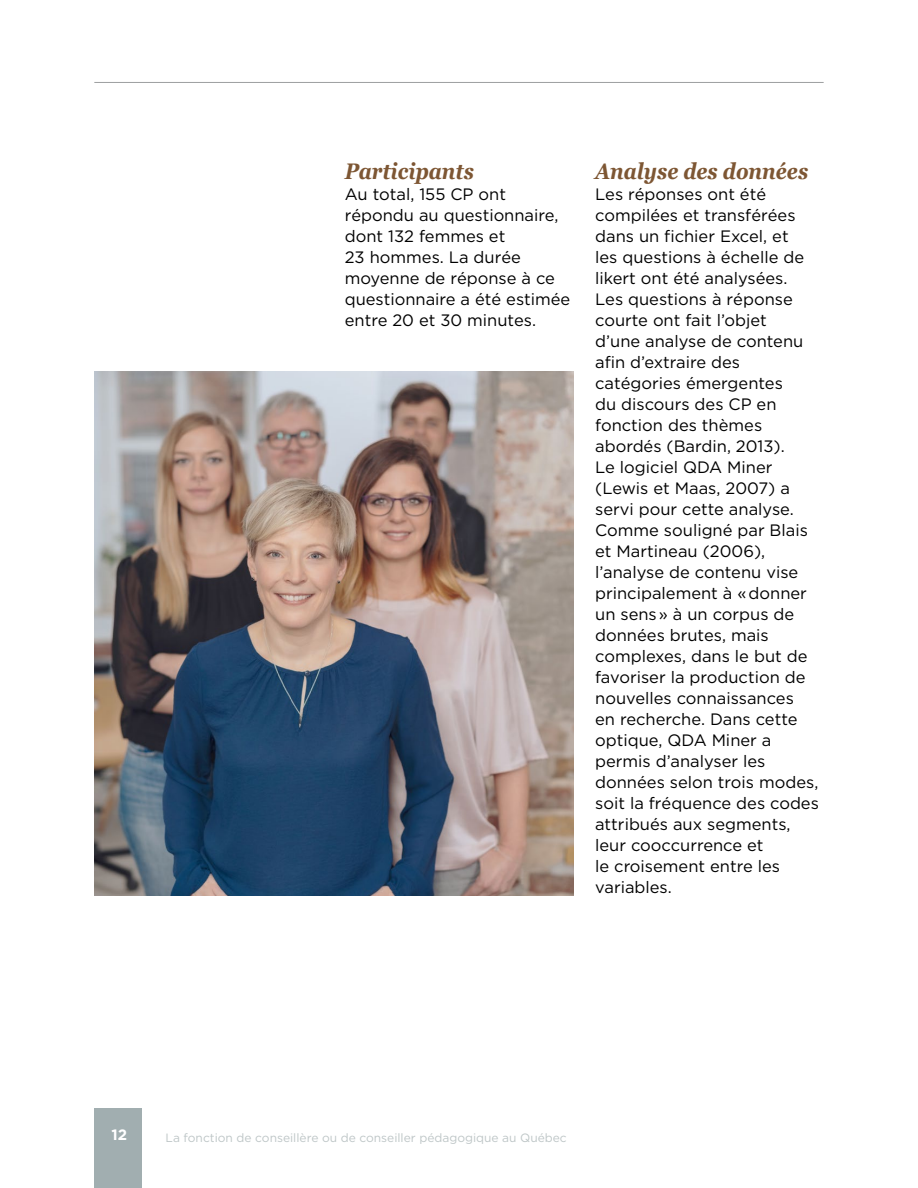
<style>
.page{position:relative;width:918px;height:1188px;background:#fff}
.page>*{position:absolute;margin:0;border:0;box-sizing:border-box;transform-origin:0 0}
.t1{font:italic 700 22.5px "Georgia";color:#7d5633;scale:.88 1}
.t2{font:16.5px/21px "Gotham";color:#000}
.t3{font:700 15px "Gotham";color:#fff}
.t4{font:12px "Gotham";color:#bec6c7}
</style>
<div class="page">
<div style="left:94px;top:1108px;width:48px;height:80px;background:#a1aeb0"></div>
<hr style="left:94px;top:82px;width:730px;height:1px;background:#9c9e9f">
<img style="left:94px;top:372px;width:479px;height:523px">
<h1 class="t1" style="left:345px;top:156px;width:148px">Participants</h1>
<p class="t2" style="left:345px;top:183px;width:227px">Au total, 155 CP ont répondu au questionnaire, dont 132 femmes et<br>23 hommes. La durée moyenne de réponse à ce questionnaire a été estimée entre 20 et 30 minutes.</p>
<h1 class="t1" style="left:595px;top:156px;width:244px">Analyse des données</h1>
<p class="t2" style="left:595px;top:183px;width:225px">Les réponses ont été compilées et transférées dans un fichier Excel, et<br>les questions à échelle de likert ont été analysées.<br>Les questions à réponse courte ont fait l’objet<br>d’une analyse de contenu afin d’extraire des catégories émergentes<br>du discours des CP en fonction des thèmes abordés (Bardin, 2013).<br>Le logiciel QDA Miner (Lewis et Maas, 2007) a servi pour cette analyse.<br>Comme souligné par Blais et Martineau (2006), l’analyse de contenu vise principalement à «donner un sens» à un corpus de données brutes, mais complexes, dans le but de favoriser la production de nouvelles connaissances<br>en recherche. Dans cette optique, QDA Miner a permis d’analyser les données selon trois modes, soit la fréquence des codes attribués aux segments, leur cooccurrence et<br>le croisement entre les variables.</p>
<p class="t3" style="left:112px;top:1126px;width:17px">12</p>
<p class="t4" style="left:166px;top:1131px;width:403px">La fonction de conseillère ou de conseiller pédagogique au Québec</p>
</div>
